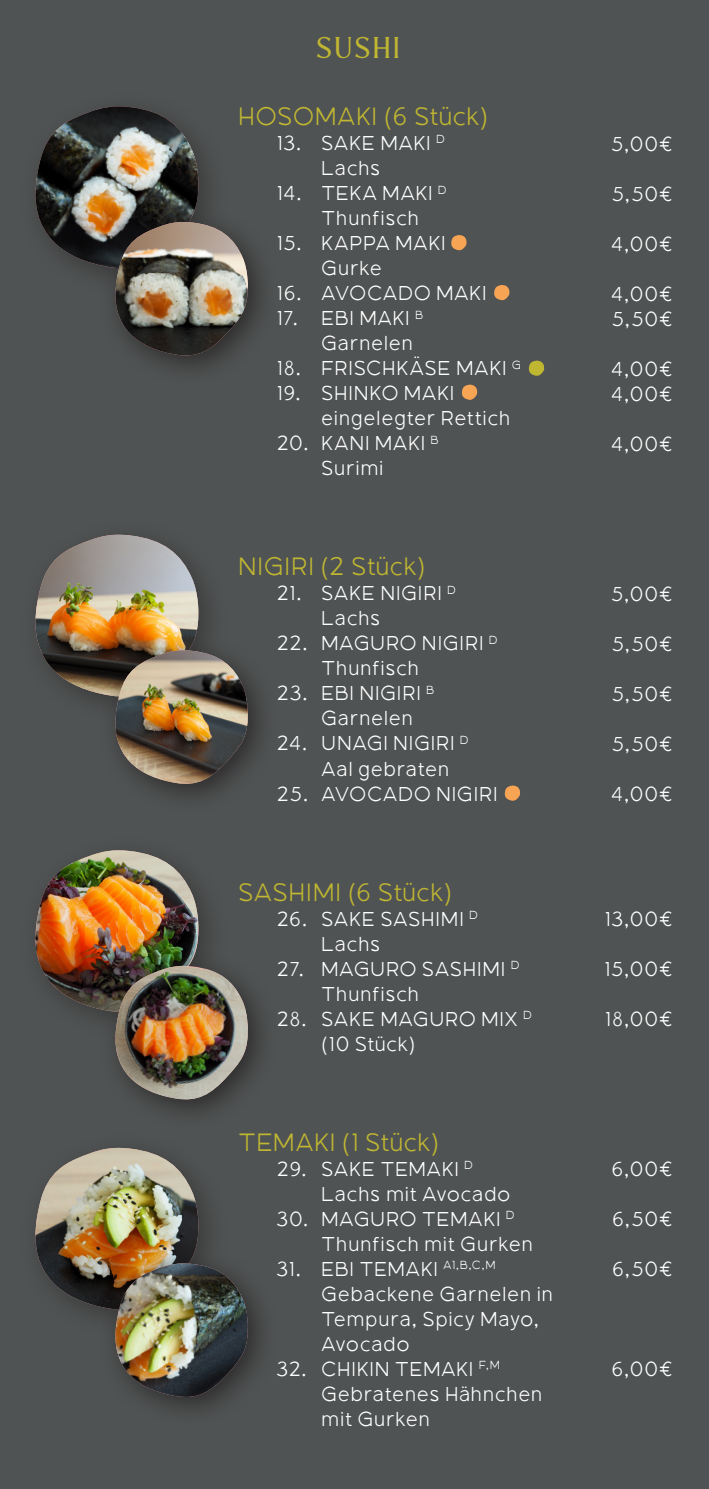
<style>
.page{position:relative;width:709px;height:1489px;background:#fff}
.page>*{position:absolute;margin:0;border:0;box-sizing:border-box;transform-origin:0 0}
.t1{font:30px "Mondia";letter-spacing:.05em;color:#bfb632}
.t2{font:100 25px "ALEXSANSPRO";letter-spacing:.015em;color:#bfb632}
.t3{font:100 20px/25px "ALEXSANSPRO";letter-spacing:.02em;color:#fff}
</style>
<div class="page">
<div style="left:0;top:0;width:709px;height:1488px;background:#505353"></div>
<div style="left:99px;top:206px;width:179px;height:179px;background:#231f20;opacity:.75"></div>
<img style="left:35px;top:106px;width:214px;height:252px">
<img style="left:108px;top:222px;width:141px;height:136px">
<div style="left:99px;top:634px;width:179px;height:180px;background:#231f20;opacity:.75"></div>
<img style="left:35px;top:534px;width:214px;height:252px">
<img style="left:108px;top:650px;width:141px;height:136px">
<div style="left:99px;top:950px;width:179px;height:179px;background:#231f20;opacity:.75"></div>
<img style="left:35px;top:850px;width:214px;height:251px">
<img style="left:108px;top:965px;width:141px;height:136px">
<div style="left:99px;top:1247px;width:179px;height:179px;background:#231f20;opacity:.75"></div>
<img style="left:35px;top:1147px;width:214px;height:252px">
<img style="left:108px;top:1263px;width:141px;height:136px">
<svg style="left:529px;top:360px;width:15px;height:16px"></svg>
<svg style="left:451px;top:235px;width:15px;height:15px"></svg>
<svg style="left:494px;top:285px;width:15px;height:15px"></svg>
<svg style="left:461px;top:384px;width:16px;height:16px"></svg>
<svg style="left:504px;top:785px;width:16px;height:16px"></svg>
<h1 class="t1" style="left:316px;top:29px;width:86px">SUSHI</h1>
<p class="t2" style="left:238px;top:101px;width:252px">HOSOMAKI (6 Stück)</p>
<p class="t3" style="left:321px;top:130px;width:125px;text-indent:-45px">13. SAKE MAKI <sup>D<br></sup>Lachs</p>
<p class="t3" style="left:321px;top:180px;width:127px;text-indent:-45px">14. TEKA MAKI <sup>D<br></sup>Thunfisch</p>
<p class="t3" style="left:321px;top:230px;width:126px;text-indent:-45px">15. KAPPA MAKI<br>Gurke</p>
<p class="t3" style="left:276px;top:280px;width:212px">16. AVOCADO MAKI</p>
<p class="t3" style="left:321px;top:305px;width:104px;text-indent:-45px">17. EBI MAKI <sup>B<br></sup>Garnelen</p>
<p class="t3" style="left:276px;top:355px;width:246px">18. FRISCHKÄSE MAKI <sup>G</sup></p>
<p class="t3" style="left:321px;top:380px;width:191px;text-indent:-45px">19. SHINKO MAKI eingelegter Rettich</p>
<p class="t3" style="left:276px;top:430px;width:164px;text-align:center">20. KANI MAKI <sup>B<br></sup>Surimi</p>
<p class="t2" style="left:238px;top:551px;width:189px">NIGIRI (2 Stück)</p>
<p class="t3" style="left:321px;top:580px;width:136px;text-indent:-45px">21. SAKE NIGIRI <sup>D<br></sup>Lachs</p>
<p class="t3" style="left:321px;top:630px;width:178px;text-indent:-45px">22. MAGURO NIGIRI <sup>D<br></sup>Thunfisch</p>
<p class="t3" style="left:321px;top:680px;width:115px;text-indent:-45px">23. EBI NIGIRI <sup>B<br></sup>Garnelen</p>
<p class="t3" style="left:321px;top:730px;width:149px;text-indent:-45px">24. UNAGI NIGIRI <sup>D<br></sup>Aal gebraten</p>
<p class="t3" style="left:276px;top:780px;width:223px">25. AVOCADO NIGIRI</p>
<p class="t2" style="left:238px;top:876px;width:216px">SASHIMI (6 Stück)</p>
<p class="t3" style="left:321px;top:905px;width:158px;text-indent:-45px">26. SAKE SASHIMI <sup>D<br></sup>Lachs</p>
<p class="t3" style="left:321px;top:955px;width:200px;text-indent:-45px">27. MAGURO SASHIMI <sup>D<br></sup>Thunfisch</p>
<p class="t3" style="left:321px;top:1005px;width:212px;text-indent:-45px">28. SAKE MAGURO MIX <sup>D </sup>(10 Stück)</p>
<p class="t2" style="left:238px;top:1126px;width:203px">TEMAKI (1 Stück)</p>
<p class="t3" style="left:321px;top:1155px;width:191px;text-indent:-45px">29. SAKE TEMAKI <sup>D<br></sup>Lachs mit Avocado</p>
<p class="t3" style="left:321px;top:1205px;width:213px;text-indent:-45px">30. MAGURO TEMAKI <sup>D<br></sup>Thunfisch mit Gurken</p>
<p class="t3" style="left:321px;top:1255px;width:234px;text-indent:-45px">31. EBI TEMAKI <sup>A1,B,C,M<br></sup>Gebackene Garnelen in<br>Tempura, Spicy Mayo,<br>Avocado</p>
<p class="t3" style="left:321px;top:1355px;width:223px;text-indent:-45px">32. CHIKIN TEMAKI <sup>F,M<br></sup>Gebratenes Hähnchen mit Gurken</p>
<p class="t3" style="left:610px;top:131px;width:65px">5,00€</p>
<p class="t3" style="left:611px;top:181px;width:64px">5,50€</p>
<p class="t3" style="left:610px;top:231px;width:65px">4,00€</p>
<p class="t3" style="left:610px;top:281px;width:65px">4,00€<br>5,50€</p>
<p class="t3" style="left:610px;top:356px;width:65px">4,00€<br>4,00€</p>
<p class="t3" style="left:610px;top:431px;width:65px">4,00€</p>
<p class="t3" style="left:610px;top:581px;width:65px">5,00€</p>
<p class="t3" style="left:611px;top:631px;width:64px">5,50€</p>
<p class="t3" style="left:611px;top:681px;width:64px">5,50€</p>
<p class="t3" style="left:611px;top:731px;width:64px">5,50€</p>
<p class="t3" style="left:610px;top:781px;width:65px">4,00€</p>
<p class="t3" style="left:604px;top:906px;width:71px">13,00€</p>
<p class="t3" style="left:604px;top:956px;width:71px">15,00€</p>
<p class="t3" style="left:605px;top:1006px;width:70px">18,00€</p>
<p class="t3" style="left:611px;top:1156px;width:64px">6,00€</p>
<p class="t3" style="left:611px;top:1206px;width:63px">6,50€</p>
<p class="t3" style="left:611px;top:1256px;width:63px">6,50€</p>
<p class="t3" style="left:611px;top:1356px;width:64px">6,00€</p>
</div>
